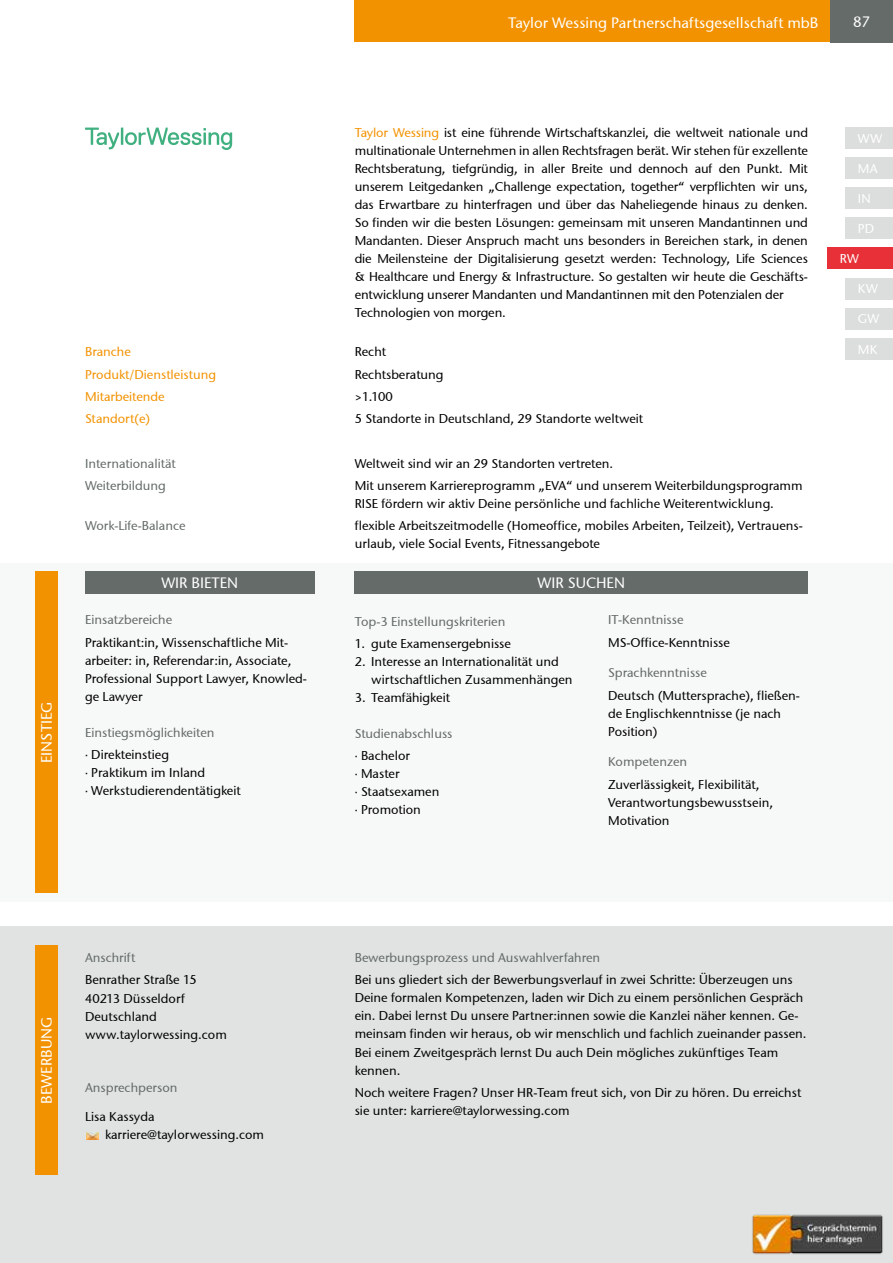
<style>
.page{position:relative;width:893px;height:1263px;background:#fff}
.page>*{position:absolute;margin:0;border:0;box-sizing:border-box;transform-origin:0 0}
.t1{font:15px "Stone Sans ITCTT Medium";color:#fff}
.t2{font:12.75px/18px "Stone Sans ITCTT Medium";color:#000}
.t3{font:12.75px/22.2px "Stone Sans ITCTT Medium";color:#646b68}
.t4{font:12.75px/22.2px "Stone Sans ITCTT Medium";color:#f39200}
.t5{font:12.75px "Stone Sans ITCTT Medium";letter-spacing:.02em;color:#fff}
.s1{color:#f39200}
.s2{font-family:"Muli";color:#000}
.s3{color:#000}
.s4{font-family:"Muli"}
</style>
<div class="page">
<div style="left:0;top:563px;width:893px;height:338px;background:#f7f8f8"></div>
<div style="left:0;top:926px;width:893px;height:337px;background:#e0e3e2"></div>
<div style="left:35px;top:572px;width:22px;height:321px;background:#f39200"></div>
<div style="left:85px;top:571px;width:230px;height:22px;background:#646b68"></div>
<div style="left:355px;top:571px;width:453px;height:22px;background:#646b68"></div>
<div style="left:35px;top:945px;width:22px;height:230px;background:#f39200"></div>
<div style="left:355px;top:0;width:477px;height:42px;background:#f39200"></div>
<div style="left:830px;top:0;width:63px;height:42px;background:#646b68"></div>
<img style="left:752px;top:1214px;width:131px;height:41px">
<svg style="left:87px;top:1132px;width:12px;height:8px"></svg>
<svg style="left:85px;top:128px;width:147px;height:22px"></svg>
<div style="left:845px;top:188px;width:48px;height:21px;background:#dbdedc"></div>
<div style="left:845px;top:158px;width:48px;height:21px;background:#dbdedc"></div>
<div style="left:845px;top:128px;width:48px;height:21px;background:#dbdedc"></div>
<div style="left:827px;top:248px;width:66px;height:21px;background:#e73037"></div>
<div style="left:845px;top:278px;width:48px;height:21px;background:#dbdedc"></div>
<div style="left:845px;top:338px;width:48px;height:21px;background:#dbdedc"></div>
<div style="left:845px;top:308px;width:48px;height:21px;background:#dbdedc"></div>
<div style="left:845px;top:218px;width:48px;height:21px;background:#dbdedc"></div>
<p class="t1" style="left:508px;top:14px;width:312px">Taylor Wessing Partnerschaftsgesellschaft mbB</p>
<p class="t1" style="left:853px;top:12px;width:18px">87</p>
<p class="t1" style="left:37px;top:763px;width:63px;rotate:-90deg">EINSTIEG</p>
<p class="t4" style="left:85px;top:341px;width:133px">Branche<br>Produkt/Dienstleistung<br>Mitarbeitende<br>Standort(e)</p>
<p class="t3" style="left:85px;top:452px;width:92px">Internationalität<br>Weiterbildung</p>
<p class="t3" style="left:85px;top:514px;width:102px">Work-Life-Balance</p>
<p class="t2" style="left:355px;top:124px;width:455px"><span class="s1">Taylor Wessing</span> ist eine führende Wirtschaftskanzlei, die weltweit nationale und multinationale Unternehmen in allen Rechtsfragen berät. Wir stehen für exzellente Rechtsberatung, tiefgründig, in aller Breite und dennoch auf den Punkt. Mit unserem Leitgedanken „Challenge expectation, together“ verpflichten wir uns, das Erwartbare zu hinterfragen und über das Naheliegende hinaus zu denken.<br>So finden wir die besten Lösungen: gemeinsam mit unseren Mandantinnen und Mandanten. Dieser Anspruch macht uns besonders in Bereichen stark, in denen die Meilensteine der Digitalisierung gesetzt werden: Technology, Life Sciences &amp; Healthcare und Energy &amp; Infrastructure. So gestalten wir heute die Geschäfts&shy;entwicklung unserer Mandanten und Mandantinnen mit den Potenzialen der Technologien von morgen.</p>
<p class="t2" style="left:355px;top:341px;width:290px;line-height:22.2px">Recht<br>Rechtsberatung<br>&gt;1.100<br>5 Standorte in Deutschland, 29 Standorte weltweit</p>
<p class="t2" style="left:355px;top:452px;width:449px;line-height:22.2px">Weltweit sind wir an 29 Standorten vertreten.<br>Mit unserem Karriereprogramm „EVA“ und unserem Weiterbildungsprogramm</p>
<p class="t2" style="left:355px;top:492px;width:450px;line-height:22.2px">RISE fördern wir aktiv Deine persönliche und fachliche Weiterentwicklung. flexible Arbeitszeitmodelle (Homeoffice, mobiles Arbeiten, Teilzeit), Vertrauens-</p>
<p class="t2" style="left:355px;top:534px;width:247px">urlaub, viele Social Events, Fitnessangebote</p>
<p class="t1" style="left:161px;top:573px;width:78px">WIR BIETEN</p>
<p class="t1" style="left:538px;top:573px;width:89px">WIR SUCHEN</p>
<p class="t3" style="left:85px;top:609px;width:89px">Einsatzbereiche</p>
<p class="t2" style="left:85px;top:633px;width:223px">Praktikant:in, Wissenschaftliche Mit&shy;arbeiter: in, Referendar:in, Associate, Professional Support Lawyer, Knowled&shy;ge Lawyer</p>
<p class="t3" style="left:85px;top:721px;width:131px">Einstiegsmöglichkeiten <span class="s2">·</span> <span class="s3">Direkteinstieg</span></p>
<p class="t2" style="left:85px;top:763px;width:157px"><span class="s4">·</span> Praktikum im Inland<br><span class="s4">·</span> Werkstudierendentätigkeit</p>
<p class="t3" style="left:355px;top:610px;width:152px">Top-3 Einstellungskriterien</p>
<p class="t2" style="left:355px;top:634px;width:158px">1. gute Examensergebnisse</p>
<p class="t2" style="left:371px;top:652px;width:203px;text-indent:-16px">2. Interesse an Internationalität und wirtschaftlichen Zusammenhängen</p>
<p class="t2" style="left:355px;top:688px;width:97px">3. Teamfähigkeit</p>
<p class="t3" style="left:355px;top:722px;width:99px">Studienabschluss <span class="s2">·</span> <span class="s3">Bachelor</span></p>
<p class="t2" style="left:355px;top:765px;width:86px"><span class="s4">·</span> Master<br><span class="s4">·</span> Staatsexamen <span class="s4">·</span> Promotion</p>
<p class="t3" style="left:608px;top:609px;width:77px">IT-Kenntnisse</p>
<p class="t2" style="left:608px;top:633px;width:123px">MS-Office-Kenntnisse</p>
<p class="t3" style="left:608px;top:662px;width:100px">Sprachkenntnisse</p>
<p class="t2" style="left:608px;top:686px;width:193px">Deutsch (Muttersprache), fließen&shy;de Englischkenntnisse (je nach<br>Position)</p>
<p class="t3" style="left:608px;top:751px;width:81px">Kompetenzen</p>
<p class="t2" style="left:608px;top:775px;width:166px">Zuverlässigkeit, Flexibilität,<br>Verantwortungsbewusstsein,<br>Motivation</p>
<p class="t5" style="left:858px;top:131px;width:26px">WW</p>
<p class="t5" style="left:858px;top:161px;width:21px">MA</p>
<p class="t5" style="left:858px;top:191px;width:14px">IN</p>
<p class="t5" style="left:858px;top:221px;width:18px">PD</p>
<p class="t5" style="left:840px;top:251px;width:20px">RW</p>
<p class="t5" style="left:858px;top:281px;width:21px">KW</p>
<p class="t5" style="left:858px;top:311px;width:23px">GW</p>
<p class="t5" style="left:858px;top:341px;width:21px">MK</p>
<p class="t1" style="left:37px;top:1104px;width:88px;rotate:-90deg">BEWERBUNG</p>
<p class="t3" style="left:85px;top:946px;width:52px">Anschrift</p>
<p class="t2" style="left:85px;top:971px;width:143px">Benrather Straße 15<br>40213 Düsseldorf<br>Deutschland www.taylorwessing.com</p>
<p class="t3" style="left:85px;top:1077px;width:94px">Ansprechperson</p>
<p class="t2" style="left:105px;top:1107px;width:161px;text-indent:-20px">Lisa Kassyda karriere@taylorwessing.com</p>
<p class="t3" style="left:355px;top:946px;width:247px">Bewerbungsprozess und Auswahlverfahren</p>
<p class="t2" style="left:355px;top:971px;width:453px">Bei uns gliedert sich der Bewerbungsverlauf in zwei Schritte: Überzeugen uns Deine formalen Kompetenzen, laden wir Dich zu einem persönlichen Gespräch ein. Dabei lernst Du unsere Partner:innen sowie die Kanzlei näher kennen. Ge&shy;meinsam finden wir heraus, ob wir menschlich und fachlich zueinander passen.<br>Bei einem Zweitgespräch lernst Du auch Dein mögliches zukünftiges Team kennen.</p>
<p class="t2" style="left:355px;top:1083px;width:448px">Noch weitere Fragen? Unser HR-Team freut sich, von Dir zu hören. Du erreichst sie unter: karriere@taylorwessing.com</p>
</div>
